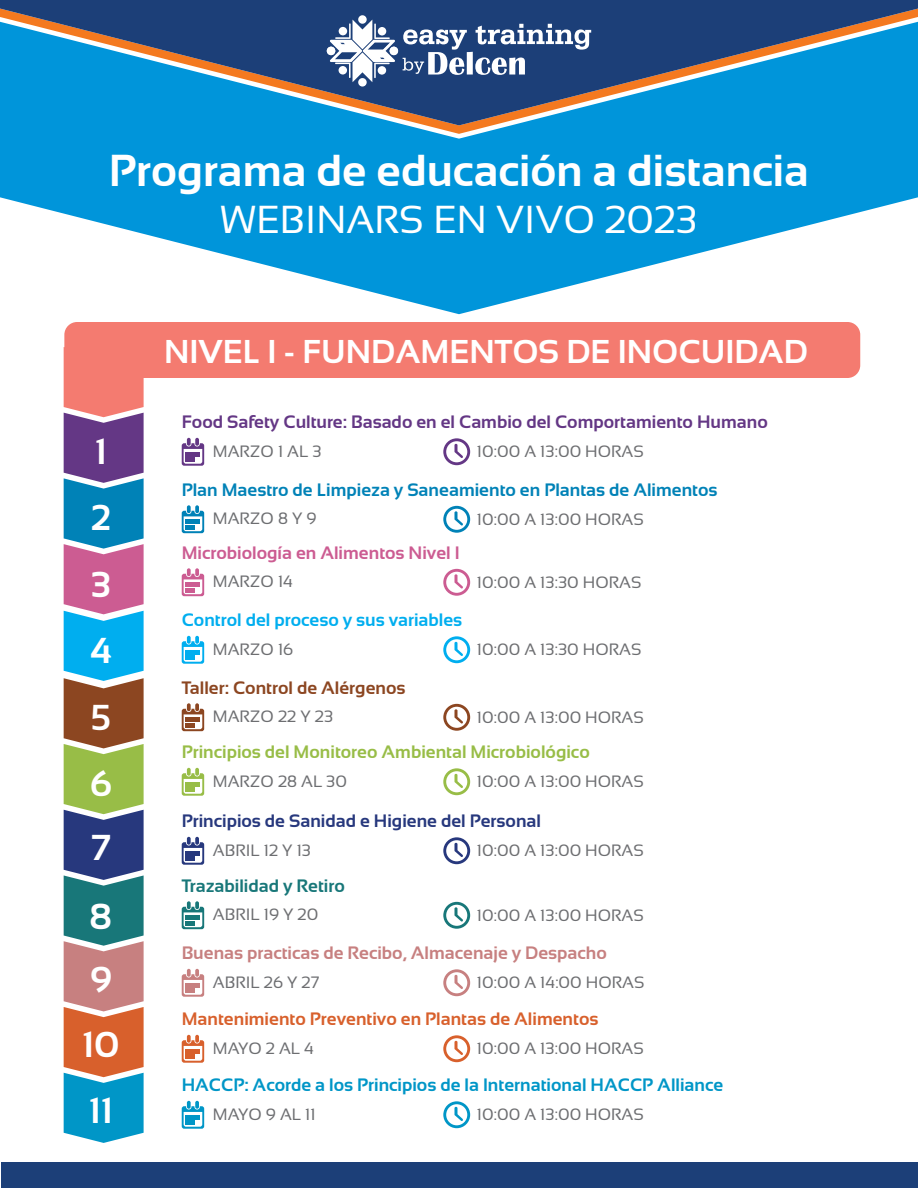
<style>
.page{position:relative;width:918px;height:1188px;background:#fff}
.page>*{position:absolute;margin:0;border:0;box-sizing:border-box;transform-origin:0 0}
.t1{font:700 44.7px "Sansation";color:#fff}
.t2{font:39px "Sansation";color:#fff}
.t3{font:700 36px/64.8px "Sansation";color:#fff}
.t4{font:700 33px "Sansation";color:#fff}
.t5{font:700 18px "Sansation";color:#643785}
.t6{font:700 18px "Sansation";color:#0096c7}
.t7{font:700 18px "Sansation";color:#0082b7}
.t8{font:700 18px "Sansation";color:#98bd47}
.t9{font:700 18px "Sansation";color:#c78080}
.t10{font:700 18px "Sansation";color:#d8602c}
.t11{font:700 18px "Sansation";color:#27387d}
.t12{font:700 18px "Sansation";color:#cc5c92}
.t13{font:700 18px "Sansation";color:#00aeef}
.t14{font:700 18px "Sansation";color:#8c4621}
.t15{font:700 18px "Sansation";color:#187779}
.t16{font:16.5px "Sansation";color:#6d6e71}
</style>
<div class="page">
<svg style="left:0;top:134px;width:918px;height:180px;fill:#0095da"></svg>
<svg style="left:0;top:125px;width:918px;height:9px;background:#1398d4"></svg>
<svg style="left:0;top:119px;width:918px;height:6px;background:#1c95cb"></svg>
<svg style="left:0;top:0;width:918px;height:119px;background:#296c9d"></svg>
<div style="left:358px;top:15px;width:9px;height:9px;background:#fff;border-radius:50%"></div>
<div style="left:358px;top:78px;width:9px;height:9px;background:#fff;border-radius:50%"></div>
<svg style="left:403px;top:24px;width:188px;height:51px"></svg>
<div style="left:390px;top:47px;width:8px;height:8px;background:#fff;border-radius:50%"></div>
<svg style="left:330px;top:20px;width:65px;height:62px"></svg>
<div style="left:327px;top:47px;width:8px;height:8px;background:#fff;border-radius:50%"></div>
<svg style="left:443px;top:438px;width:27px;height:27px"></svg>
<svg style="left:182px;top:438px;width:22px;height:28px"></svg>
<svg style="left:443px;top:506px;width:27px;height:27px"></svg>
<svg style="left:182px;top:505px;width:22px;height:28px"></svg>
<div style="left:64px;top:322px;width:796px;height:56px;background:#f47b70;border-radius:13px"></div>
<svg style="left:443px;top:569px;width:27px;height:27px"></svg>
<svg style="left:182px;top:568px;width:22px;height:28px"></svg>
<svg style="left:443px;top:704px;width:27px;height:27px"></svg>
<svg style="left:182px;top:703px;width:22px;height:28px"></svg>
<svg style="left:64px;top:369px;width:80px;height:774px;background:#787f8b"></svg>
<svg style="left:443px;top:636px;width:27px;height:27px"></svg>
<svg style="left:182px;top:636px;width:22px;height:28px"></svg>
<svg style="left:443px;top:768px;width:27px;height:27px"></svg>
<svg style="left:182px;top:768px;width:22px;height:28px"></svg>
<svg style="left:443px;top:837px;width:27px;height:27px"></svg>
<svg style="left:182px;top:837px;width:22px;height:28px"></svg>
<svg style="left:443px;top:902px;width:27px;height:27px"></svg>
<svg style="left:182px;top:901px;width:22px;height:28px"></svg>
<svg style="left:443px;top:969px;width:27px;height:27px"></svg>
<svg style="left:182px;top:969px;width:22px;height:28px"></svg>
<svg style="left:443px;top:1035px;width:27px;height:27px"></svg>
<svg style="left:182px;top:1035px;width:22px;height:28px"></svg>
<svg style="left:443px;top:1101px;width:27px;height:27px"></svg>
<svg style="left:182px;top:1101px;width:22px;height:28px"></svg>
<div style="left:1px;top:1162px;width:917px;height:26px;background:#1c3f78"></div>
<h1 class="t1" style="left:109px;top:146px;width:702px">Programa de educación a distancia</h1>
<h2 class="t2" style="left:220px;top:198px;width:479px">WEBINARS EN VIVO 2023</h2>
<h3 class="t3" style="left:90px;top:419px;width:22px;line-height:66.3px;text-align:justify">1<br>2<br>3</h3>
<h3 class="t3" style="left:90px;top:618px;width:23px">4</h3>
<h3 class="t3" style="left:91px;top:685px;width:22px">5</h3>
<h3 class="t3" style="left:90px;top:751px;width:23px;line-height:64.2px">6<br>7</h3>
<h3 class="t3" style="left:82px;top:884px;width:39px">8<br>9<br>10<br>11</h3>
<h3 class="t4" style="left:164px;top:333px;width:645px">NIVEL I - FUNDAMENTOS DE INOCUIDAD</h3>
<p class="t5" style="left:182px;top:412px;width:588px">Food Safety Culture: Basado en el Cambio del Comportamiento Humano</p>
<p class="t16" style="left:213px;top:442px;width:110px">MARZO 1 AL 3</p>
<p class="t16" style="left:477px;top:442px;width:168px">10:00 A 13:00 HORAS</p>
<p class="t7" style="left:182px;top:479px;width:537px">Plan Maestro de Limpieza y Saneamiento en Plantas de Alimentos</p>
<p class="t16" style="left:213px;top:510px;width:105px">MARZO 8 Y 9</p>
<p class="t16" style="left:477px;top:510px;width:168px">10:00 A 13:00 HORAS</p>
<p class="t12" style="left:182px;top:542px;width:280px">Microbiología en Alimentos Nivel I</p>
<p class="t16" style="left:213px;top:573px;width:82px">MARZO 14</p>
<p class="t16" style="left:477px;top:573px;width:166px">10:00 A 13:30 HORAS</p>
<p class="t13" style="left:182px;top:610px;width:282px">Control del proceso y sus variables</p>
<p class="t16" style="left:213px;top:640px;width:82px">MARZO 16</p>
<p class="t16" style="left:477px;top:640px;width:166px">10:00 A 13:30 HORAS</p>
<p class="t14" style="left:182px;top:677px;width:225px">Taller: Control de Alérgenos</p>
<p class="t16" style="left:213px;top:708px;width:122px">MARZO 22 Y 23</p>
<p class="t16" style="left:477px;top:708px;width:168px">10:00 A 13:00 HORAS</p>
<p class="t8" style="left:182px;top:742px;width:410px">Principios del Monitoreo Ambiental Microbiológico</p>
<p class="t16" style="left:213px;top:772px;width:136px">MARZO 28 AL 30</p>
<p class="t16" style="left:477px;top:772px;width:168px">10:00 A 13:00 HORAS</p>
<p class="t11" style="left:182px;top:811px;width:361px">Principios de Sanidad e Higiene del Personal</p>
<p class="t16" style="left:213px;top:841px;width:100px">ABRIL 12 Y 13</p>
<p class="t16" style="left:477px;top:841px;width:168px">10:00 A 13:00 HORAS</p>
<p class="t15" style="left:182px;top:875px;width:165px">Trazabilidad y Retiro</p>
<p class="t16" style="left:213px;top:906px;width:107px">ABRIL 19 Y 20</p>
<p class="t16" style="left:477px;top:906px;width:168px">10:00 A 13:00 HORAS</p>
<p class="t9" style="left:182px;top:943px;width:427px">Buenas practicas de Recibo, Almacenaje y Despacho</p>
<p class="t16" style="left:213px;top:973px;width:108px">ABRIL 26 Y 27</p>
<p class="t16" style="left:477px;top:973px;width:169px">10:00 A 14:00 HORAS</p>
<p class="t10" style="left:182px;top:1009px;width:418px">Mantenimiento Preventivo en Plantas de Alimentos</p>
<p class="t16" style="left:213px;top:1039px;width:103px">MAYO 2 AL 4</p>
<p class="t16" style="left:477px;top:1039px;width:168px">10:00 A 13:00 HORAS</p>
<p class="t6" style="left:182px;top:1075px;width:543px">HACCP: Acorde a los Principios de la International HACCP Alliance</p>
<p class="t16" style="left:213px;top:1105px;width:104px">MAYO 9 AL 11</p>
<p class="t16" style="left:477px;top:1105px;width:168px">10:00 A 13:00 HORAS</p>
</div>
